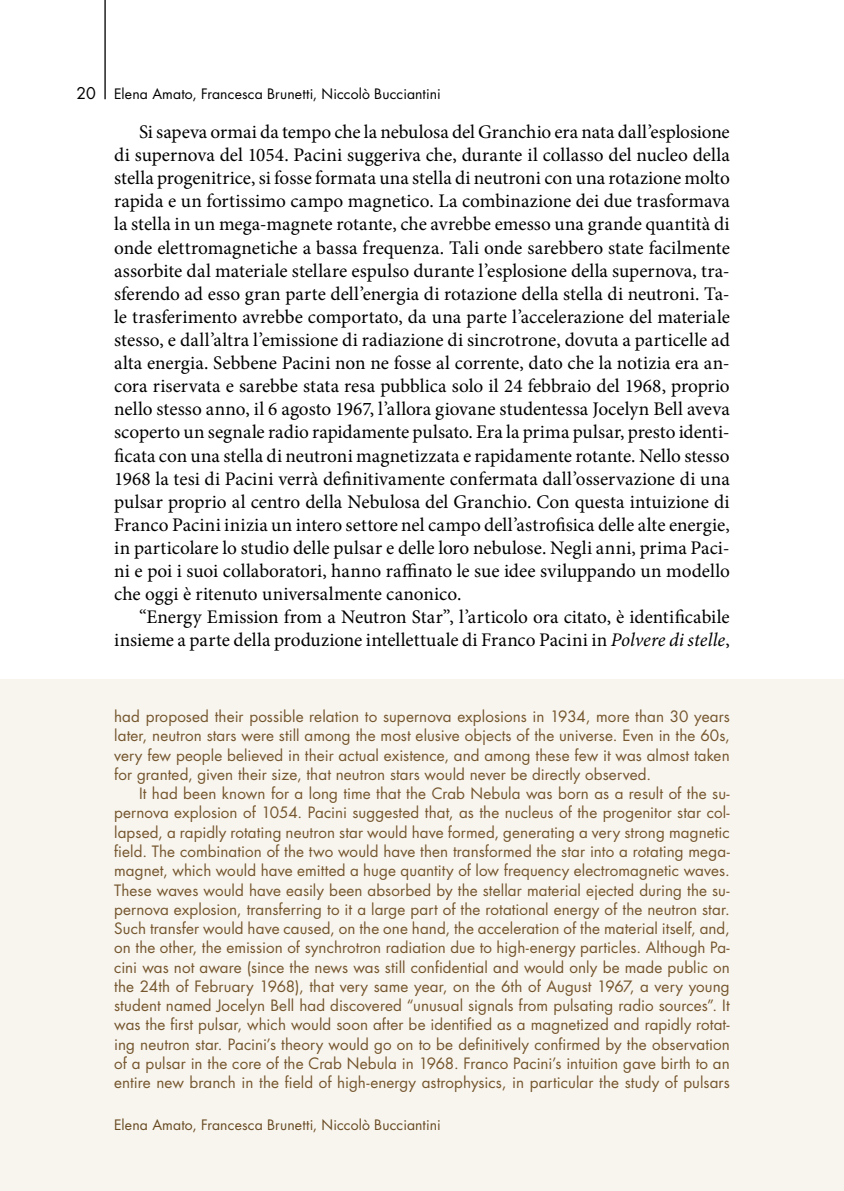
<style>
.page{position:relative;width:844px;height:1191px;background:#fff}
.page>*{position:absolute;margin:0;border:0;box-sizing:border-box;transform-origin:0 0}
.t1{font:19.25px/23.1px "Minion Pro";color:#000;text-align:justify}
.t2{font:15.75px "Futura Std";color:#000}
.t3{font:15.22px/19.2px "Futura Std";letter-spacing:.005em;color:#75562d;text-align:justify}
.t4{font:14px "Futura Std";letter-spacing:.01em;color:#000}
.t5{font:14px "Futura Std";letter-spacing:.01em;color:#684a21}
.s1{font-style:italic}
</style>
<div class="page">
<div style="left:0;top:680px;width:843px;height:511px;background:#f8f5ef"></div>
<hr style="left:104px;top:0;width:2px;height:99px;background:#000">
<p class="t2" style="left:76px;top:83px;width:21px">20</p>
<p class="t4" style="left:114px;top:85px;width:328px">Elena Amato, Francesca Brunetti, Niccolò Bucciantini</p>
<p class="t1" style="left:114px;top:120px;width:617px;text-indent:25px">Si sapeva ormai da tempo che la nebulosa del Granchio era nata dall’esplosione di supernova del 1054. Pacini suggeriva che, durante il collasso del nucleo della stella progenitrice, si fosse formata una stella di neutroni con una rotazione molto rapida e un fortissimo campo magnetico. La combinazione dei due trasformava la stella in un mega-magnete rotante, che avrebbe emesso una grande quantità di onde elettromagnetiche a bassa frequenza. Tali onde sarebbero state facilmente assorbite dal materiale stellare espulso durante l’esplosione della supernova, tra&shy;sferendo ad esso gran parte dell’energia di rotazione della stella di neutroni. Ta&shy;le trasferimento avrebbe comportato, da una parte l’accelerazione del materiale stesso, e dall’altra l’emissione di radiazione di sincrotrone, dovuta a particelle ad alta energia. Sebbene Pacini non ne fosse al corrente, dato che la notizia era an&shy;cora riservata e sarebbe stata resa pubblica solo il 24 febbraio del 1968, proprio nello stesso anno, il 6 agosto 1967, l’allora giovane studentessa Jocelyn Bell aveva scoperto un segnale radio rapidamente pulsato. Era la prima pulsar, presto identi&shy;ficata con una stella di neutroni magnetizzata e rapidamente rotante. Nello stesso 1968 la tesi di Pacini verrà definitivamente confermata dall’osservazione di una pulsar proprio al centro della Nebulosa del Granchio. Con questa intuizione di Franco Pacini inizia un intero settore nel campo dell’astrofisica delle alte energie, in particolare lo studio delle pulsar e delle loro nebulose. Negli anni, prima Paci&shy;ni e poi i suoi collaboratori, hanno raffinato le sue idee sviluppando un modello che oggi è ritenuto universalmente canonico.</p>
<p class="t1" style="left:114px;top:606px;width:617px;text-align:right">“Energy Emission from a Neutron Star”, l’articolo ora citato, è identificabile insieme a parte della produzione intellettuale di Franco Pacini in <span class="s1">Polvere di stelle</span>,</p>
<p class="t3" style="left:114px;top:707px;width:617px">had proposed their possible relation to supernova explosions in 1934, more than 30 years later, neutron stars were still among the most elusive objects of the universe. Even in the 60s, very few people believed in their actual existence, and among these few it was almost taken for granted, given their size, that neutron stars would never be directly observed.</p>
<p class="t3" style="left:114px;top:784px;width:617px;text-indent:25px">It had been known for a long time that the Crab Nebula was born as a result of the su&shy;pernova explosion of 1054. Pacini suggested that, as the nucleus of the progenitor star col&shy;lapsed, a rapidly rotating neutron star would have formed, generating a very strong magnetic field. The combination of the two would have then transformed the star into a rotating mega&shy;magnet, which would have emitted a huge quantity of low frequency electromagnetic waves.<br>These waves would have easily been absorbed by the stellar material ejected during the su&shy;pernova explosion, transferring to it a large part of the rotational energy of the neutron star.<br>Such transfer would have caused, on the one hand, the acceleration of the material itself, and, on the other, the emission of synchrotron radiation due to high-energy particles. Although Pa&shy;cini was not aware (since the news was still confidential and would only be made public on the 24th of February 1968), that very same year, on the 6th of August 1967, a very young student named Jocelyn Bell had discovered “unusual signals from pulsating radio sources”. It was the first pulsar, which would soon after be identified as a magnetized and rapidly rotat&shy;ing neutron star. Pacini’s theory would go on to be definitively confirmed by the observation of a pulsar in the core of the Crab Nebula in 1968. Franco Pacini’s intuition gave birth to an entire new branch in the field of high-energy astrophysics, in particular the study of pulsars</p>
<p class="t5" style="left:114px;top:1116px;width:328px">Elena Amato, Francesca Brunetti, Niccolò Bucciantini</p>
</div>
